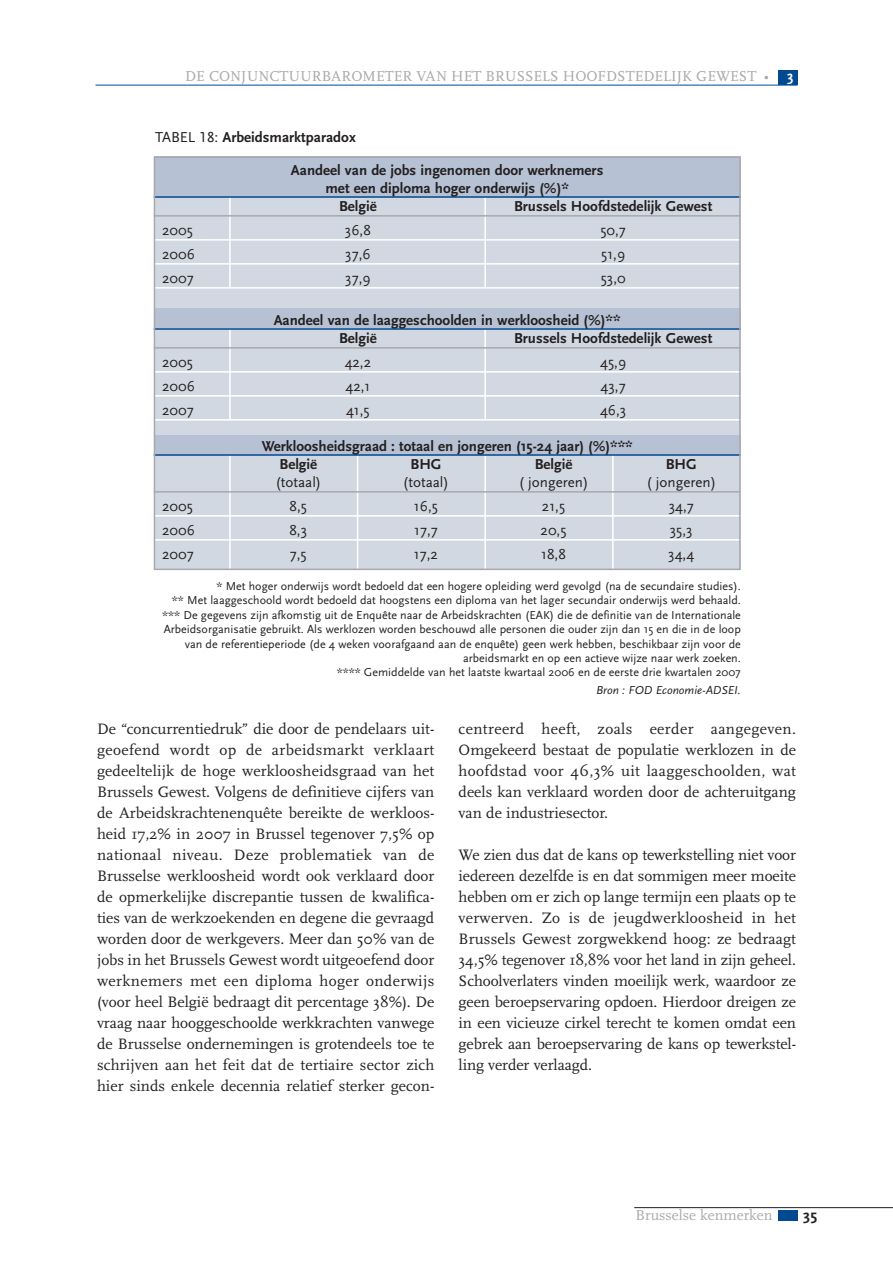
<style>
.page{position:relative;width:893px;height:1263px;background:#fff}
.page>*{position:absolute;margin:0;border:0;box-sizing:border-box;transform-origin:0 0}
.t1{font:15.75px/21px "Scala";color:#231f20;text-align:justify}
.t2{font:700 15px/18px "Scala Sans";color:#231f20}
.t3{font:15px "Scala Sans";color:#231f20}
.t4{font:15px "Scala";color:#a8a9ad}
.t5{font:700 15px "Scala Sans";color:#231f20;scale:1.1 1}
.t6{font:12px/14.4px "Scala Sans";color:#231f20;text-align:right}
.t7{font:italic 12px "Scala Sans";color:#231f20}
.s1{font-family:"Scala Sans";font-weight:700;color:#014990}
.s2{font-family:"Scala Sans";font-weight:700;color:#fff}
.s3{font-weight:400}
.s4{font-family:"Scala Sans Caps";font-weight:400}
</style>
<div class="page">
<hr style="left:634px;top:1207px;width:258px;height:1px;background:#231f20">
<div style="left:777px;top:1211px;width:20px;height:10px;background:#014990"></div>
<div style="left:777px;top:70px;width:20px;height:15px;background:#014990"></div>
<hr style="left:95px;top:85px;width:702px;height:1px;background:#014990">
<div style="left:154px;top:167px;width:586px;height:403px;background:#d2d8e2"></div>
<div style="left:154px;top:156px;width:586px;height:41px;background:#b6c1d3"></div>
<div style="left:154px;top:309px;width:586px;height:19px;background:#b6c1d3"></div>
<div style="left:154px;top:435px;width:586px;height:20px;background:#b6c1d3"></div>
<hr style="left:612px;top:455px;width:1px;height:114px;background:#fff">
<hr style="left:484px;top:197px;width:2px;height:91px;background:#fff">
<hr style="left:484px;top:329px;width:2px;height:90px;background:#fff">
<hr style="left:484px;top:455px;width:2px;height:116px;background:#fff">
<hr style="left:357px;top:455px;width:1px;height:115px;background:#fff">
<hr style="left:229px;top:197px;width:2px;height:91px;background:#fff">
<hr style="left:229px;top:329px;width:2px;height:91px;background:#fff">
<hr style="left:229px;top:455px;width:2px;height:116px;background:#fff">
<hr style="left:154px;top:196px;width:586px;height:2px;background:#014990">
<hr style="left:154px;top:215px;width:586px;height:2px;background:#a8a9ad">
<hr style="left:154px;top:239px;width:586px;height:2px;background:#fff">
<hr style="left:154px;top:263px;width:586px;height:2px;background:#fff">
<hr style="left:154px;top:287px;width:586px;height:2px;background:#fff">
<hr style="left:154px;top:328px;width:586px;height:2px;background:#014990">
<hr style="left:154px;top:347px;width:586px;height:2px;background:#a8a9ad">
<hr style="left:154px;top:371px;width:586px;height:2px;background:#fff">
<hr style="left:154px;top:395px;width:586px;height:2px;background:#fff">
<hr style="left:154px;top:419px;width:586px;height:2px;background:#fff">
<hr style="left:154px;top:454px;width:586px;height:2px;background:#014990">
<hr style="left:154px;top:491px;width:586px;height:2px;background:#a8a9ad">
<hr style="left:154px;top:515px;width:586px;height:2px;background:#fff">
<hr style="left:154px;top:539px;width:586px;height:2px;background:#fff">
<div style="left:154px;top:156px;width:586px;height:414px;border:2px solid #a8a9ad"></div>
<p class="t4" style="left:185px;top:70px;width:610px">DE CONJUNCTUURBAROMETER VAN HET BRUSSELS HOOFDSTEDELIJK GEWEST • <span class="s1">1</span><span class="s2">3</span></p>
<p class="t2" style="left:155px;top:129px;width:202px"><span class="s3">TABEL</span> <span class="s4">18</span><span class="s3">:</span> Arbeidsmarktparadox</p>
<p class="t2" style="left:291px;top:162px;width:314px">Aandeel van de jobs ingenomen door werknemers</p>
<p class="t2" style="left:325px;top:180px;width:245px">met een diploma hoger onderwijs (%)*</p>
<p class="t2" style="left:339px;top:198px;width:39px">België</p>
<p class="t2" style="left:514px;top:198px;width:200px">Brussels Hoofdstedelijk Gewest</p>
<p class="t3" style="left:162px;top:224px;width:32px">2005</p>
<p class="t3" style="left:345px;top:224px;width:27px">36,8</p>
<p class="t3" style="left:600px;top:224px;width:27px">50,7</p>
<p class="t3" style="left:162px;top:248px;width:34px">2006</p>
<p class="t3" style="left:345px;top:248px;width:27px">37,6</p>
<p class="t3" style="left:601px;top:248px;width:25px">51,9</p>
<p class="t3" style="left:162px;top:272px;width:33px">2007</p>
<p class="t3" style="left:345px;top:272px;width:27px">37,9</p>
<p class="t3" style="left:600px;top:272px;width:26px">53,0</p>
<p class="t2" style="left:339px;top:312px;width:283px;text-indent:-65px">Aandeel van de laaggeschoolden in werkloosheid (%)**<br>België</p>
<p class="t2" style="left:514px;top:330px;width:200px">Brussels Hoofdstedelijk Gewest</p>
<p class="t3" style="left:162px;top:356px;width:32px">2005</p>
<p class="t3" style="left:344px;top:356px;width:28px">42,2</p>
<p class="t3" style="left:600px;top:356px;width:28px">45,9</p>
<p class="t3" style="left:162px;top:380px;width:34px">2006</p>
<p class="t3" style="left:345px;top:380px;width:26px">42,1</p>
<p class="t3" style="left:600px;top:380px;width:27px">43,7</p>
<p class="t3" style="left:162px;top:404px;width:33px">2007</p>
<p class="t3" style="left:346px;top:404px;width:25px">41,5</p>
<p class="t3" style="left:600px;top:404px;width:28px">46,3</p>
<p class="t2" style="left:279px;top:438px;width:355px;text-indent:-18px">Werkloosheidsgraad : totaal en jongeren (15-24 jaar) (%)***<br>België</p>
<p class="t2" style="left:410px;top:456px;width:33px">BHG</p>
<p class="t2" style="left:534px;top:456px;width:39px">België</p>
<p class="t2" style="left:665px;top:456px;width:33px">BHG</p>
<p class="t3" style="left:275px;top:476px;width:48px">(totaal)</p>
<p class="t3" style="left:403px;top:476px;width:48px">(totaal)</p>
<p class="t3" style="left:518px;top:476px;width:71px">( jongeren)</p>
<p class="t3" style="left:646px;top:476px;width:71px">( jongeren)</p>
<p class="t3" style="left:162px;top:500px;width:32px">2005</p>
<p class="t3" style="left:289px;top:500px;width:19px">8,5</p>
<p class="t3" style="left:414px;top:500px;width:25px">16,5</p>
<p class="t3" style="left:542px;top:500px;width:25px">21,5</p>
<p class="t3" style="left:668px;top:500px;width:27px">34,7</p>
<p class="t3" style="left:162px;top:524px;width:34px">2006</p>
<p class="t3" style="left:289px;top:524px;width:19px">8,3</p>
<p class="t3" style="left:414px;top:524px;width:25px">17,7</p>
<p class="t3" style="left:540px;top:524px;width:27px">20,5</p>
<p class="t3" style="left:669px;top:524px;width:24px">35,3</p>
<p class="t3" style="left:162px;top:548px;width:33px">2007</p>
<p class="t3" style="left:290px;top:548px;width:18px">7,5</p>
<p class="t3" style="left:414px;top:548px;width:26px">17,2</p>
<p class="t3" style="left:541px;top:548px;width:26px">18,8</p>
<p class="t3" style="left:668px;top:548px;width:28px">34,4</p>
<p class="t6" style="left:162px;top:580px;width:580px">* Met hoger onderwijs wordt bedoeld dat een hogere opleiding werd gevolgd (na de secundaire studies).<br>** Met laaggeschoold wordt bedoeld dat hoogstens een diploma van het lager secundair onderwijs werd behaald. *** De gegevens zijn afkomstig uit de Enquête naar de Arbeidskrachten (EAK) die de definitie van de Internationale Arbeidsorganisatie gebruikt. Als werklozen worden beschouwd alle personen die ouder zijn dan 15 en die in de loop van de referentieperiode (de 4 weken voorafgaand aan de enquête) geen werk hebben, beschikbaar zijn voor de arbeidsmarkt en op een actieve wijze naar werk zoeken.<br>**** Gemiddelde van het laatste kwartaal 2006 en de eerste drie kwartalen 2007</p>
<p class="t7" style="left:596px;top:686px;width:146px">Bron : FOD Economie-ADSEI.</p>
<p class="t1" style="left:97px;top:720px;width:339px">De “concurrentiedruk” die door de pendelaars uit&shy;geoefend wordt op de arbeidsmarkt verklaart gedeeltelijk de hoge werkloosheidsgraad van het Brussels Gewest. Volgens de definitieve cijfers van de Arbeidskrachtenenquête bereikte de werkloos&shy;heid 17,2% in 2007 in Brussel tegenover 7,5% op nationaal niveau. Deze problematiek van de Brusselse werkloosheid wordt ook verklaard door de opmerkelijke discrepantie tussen de kwalifica&shy;ties van de werkzoekenden en degene die gevraagd worden door de werkgevers. Meer dan 50% van de jobs in het Brussels Gewest wordt uitgeoefend door werknemers met een diploma hoger onderwijs (voor heel België bedraagt dit percentage 38%). De vraag naar hooggeschoolde werkkrachten vanwege de Brusselse ondernemingen is grotendeels toe te schrijven aan het feit dat de tertiaire sector zich hier sinds enkele decennia relatief sterker gecon-</p>
<p class="t1" style="left:458px;top:720px;width:339px">centreerd heeft, zoals eerder aangegeven.<br>Omgekeerd bestaat de populatie werklozen in de hoofdstad voor 46,3% uit laaggeschoolden, wat deels kan verklaard worden door de achteruitgang van de industriesector.</p>
<p class="t1" style="left:458px;top:846px;width:339px">We zien dus dat de kans op tewerkstelling niet voor iedereen dezelfde is en dat sommigen meer moeite hebben om er zich op lange termijn een plaats op te verwerven. Zo is de jeugdwerkloosheid in het Brussels Gewest zorgwekkend hoog: ze bedraagt 34,5% tegenover 18,8% voor het land in zijn geheel.<br>Schoolverlaters vinden moeilijk werk, waardoor ze geen beroepservaring opdoen. Hierdoor dreigen ze in een vicieuze cirkel terecht te komen omdat een gebrek aan beroepservaring de kans op tewerkstel&shy;ling verder verlaagd.</p>
<p class="t4" style="left:635px;top:1209px;width:138px">Brusselse kenmerken</p>
<p class="t5" style="left:803px;top:1209px;width:14px">35</p>
</div>
